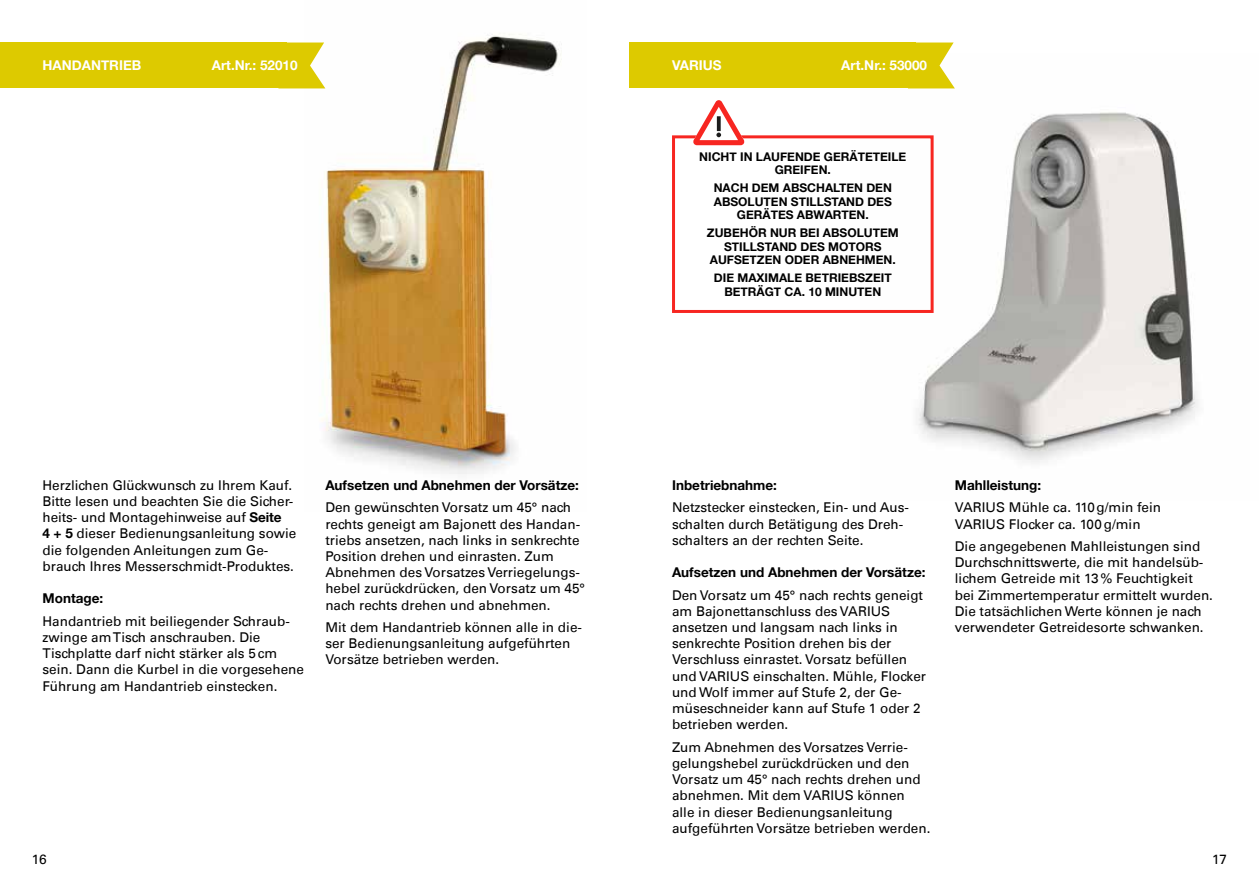
<style>
.page{position:relative;width:1259px;height:893px;background:#fff}
.page>*{position:absolute;margin:0;border:0;box-sizing:border-box;transform-origin:0 0}
.t1{font:13.5px/16.2px "Univers";color:#000}
.t2{font:700 13.5px/22.5px "Helvetica Neue";color:#000}
.t3{font:700 13.5px "Helvetica Neue";color:#fff}
.t4{font:700 12px/13.5px "Helvetica Neue";color:#000;text-align:center}
.s1{font-family:"Helvetica Neue";font-weight:700}
.s2{font-family:"Univers";font-weight:400}
</style>
<div class="page">
<img style="left:304px;top:34px;width:258px;height:440px">
<img style="left:908px;top:88px;width:290px;height:375px">
<div style="left:0;top:43px;width:286px;height:45px;background:#ddca00"></div>
<svg style="left:286px;top:43px;width:39px;height:45px"></svg>
<div style="left:629px;top:43px;width:286px;height:45px;background:#ddca00"></div>
<svg style="left:915px;top:43px;width:40px;height:45px"></svg>
<div style="left:672px;top:135px;width:261px;height:178px;border:3px solid #f72621"></div>
<svg style="left:693px;top:100px;width:51px;height:45px"></svg>
<p class="t3" style="left:43px;top:57px;width:100px">HANDANTRIEB</p>
<p class="t3" style="left:672px;top:57px;width:51px">VARIUS</p>
<p class="t3" style="left:212px;top:57px;width:87px">Art.Nr.: 52010</p>
<p class="t3" style="left:841px;top:57px;width:87px">Art.Nr.: 53000</p>
<p class="t1" style="left:43px;top:477px;width:255px">Herzlichen Glückwunsch zu Ihrem Kauf.<br>Bitte lesen und beachten Sie die Sicher&shy;heits- und Montagehinweise auf <span class="s1">Seite<br>4 + 5</span> dieser Bedienungsanleitung sowie die folgenden Anleitungen zum Ge&shy;brauch Ihres Messerschmidt-Produktes.</p>
<p class="t1" style="left:43px;top:587px;width:249px;line-height:22.5px"><span class="s1">Montage:<br></span>Handantrieb mit beiliegender Schraub-</p>
<p class="t1" style="left:43px;top:629px;width:263px">zwinge am Tisch anschrauben. Die Tischplatte darf nicht stärker als 5cm sein. Dann die Kurbel in die vorgesehene Führung am Handantrieb einstecken.</p>
<p class="t2" style="left:325px;top:473px;width:255px">Aufsetzen und Abnehmen der Vorsätze:<br><span class="s2">Den gewünschten Vorsatz um 45° nach</span></p>
<p class="t1" style="left:325px;top:516px;width:261px">rechts geneigt am Bajonett des Handan&shy;triebs ansetzen, nach links in senkrechte Position drehen und einrasten. Zum Abnehmen des Vorsatzes Verriegelungs&shy;hebel zurückdrücken, den Vorsatz um 45° nach rechts drehen und abnehmen.</p>
<p class="t1" style="left:325px;top:619px;width:258px">Mit dem Handantrieb können alle in die&shy;ser Bedienungsanleitung aufgeführten<br>Vorsätze betrieben werden.</p>
<p class="t4" style="left:699px;top:150px;width:209px">NICHT IN LAUFENDE GERÄTETEILE<br>GREIFEN.</p>
<p class="t4" style="left:713px;top:181px;width:180px">NACH DEM ABSCHALTEN DEN<br>ABSOLUTEN STILLSTAND DES<br>GERÄTES ABWARTEN.</p>
<p class="t4" style="left:707px;top:226px;width:193px">ZUBEHÖR NUR BEI ABSOLUTEM<br>STILLSTAND DES MOTORS<br>AUFSETZEN ODER ABNEHMEN.</p>
<p class="t4" style="left:714px;top:271px;width:179px">DIE MAXIMALE BETRIEBSZEIT<br>BETRÄGT CA. 10 MINUTEN</p>
<p class="t1" style="left:672px;top:474px;width:239px;line-height:22.5px"><span class="s1">Inbetriebnahme:<br></span>Netzstecker einstecken, Ein- und Aus-</p>
<p class="t1" style="left:672px;top:516px;width:233px">schalten durch Betätigung des Dreh&shy;schalters an der rechten Seite.</p>
<p class="t2" style="left:672px;top:561px;width:255px">Aufsetzen und Abnehmen der Vorsätze:<br><span class="s2">Den Vorsatz um 45° nach rechts geneigt</span></p>
<p class="t1" style="left:672px;top:603px;width:256px">am Bajonettanschluss des VARIUS ansetzen und langsam nach links in senkrechte Position drehen bis der Verschluss einrastet. Vorsatz befüllen und VARIUS einschalten. Mühle, Flocker und Wolf immer auf Stufe 2, der Ge&shy;müseschneider kann auf Stufe 1 oder 2 betrieben werden.</p>
<p class="t1" style="left:672px;top:739px;width:260px">Zum Abnehmen des Vorsatzes Verrie&shy;gelungshebel zurückdrücken und den Vorsatz um 45° nach rechts drehen und abnehmen. Mit dem VARIUS können alle in dieser Bedienungsanleitung aufgeführten Vorsätze betrieben werden.</p>
<p class="t1" style="left:955px;top:474px;width:208px;line-height:22.5px"><span class="s1">Mahlleistung:<br></span>VARIUS Mühle ca. 110g/min fein</p>
<p class="t1" style="left:955px;top:513px;width:247px;line-height:22.5px">VARIUS Flocker ca. 100g/min<br>Die angegebenen Mahlleistungen sind</p>
<p class="t1" style="left:955px;top:554px;width:260px">Durchschnittswerte, die mit handelsüb&shy;lichem Getreide mit 13% Feuchtigkeit bei Zimmertemperatur ermittelt wurden.<br>Die tatsächlichen Werte können je nach verwendeter Getreidesorte schwanken.</p>
<p class="t1" style="left:32px;top:852px;width:16px">16</p>
<p class="t1" style="left:1212px;top:852px;width:16px">17</p>
</div>
